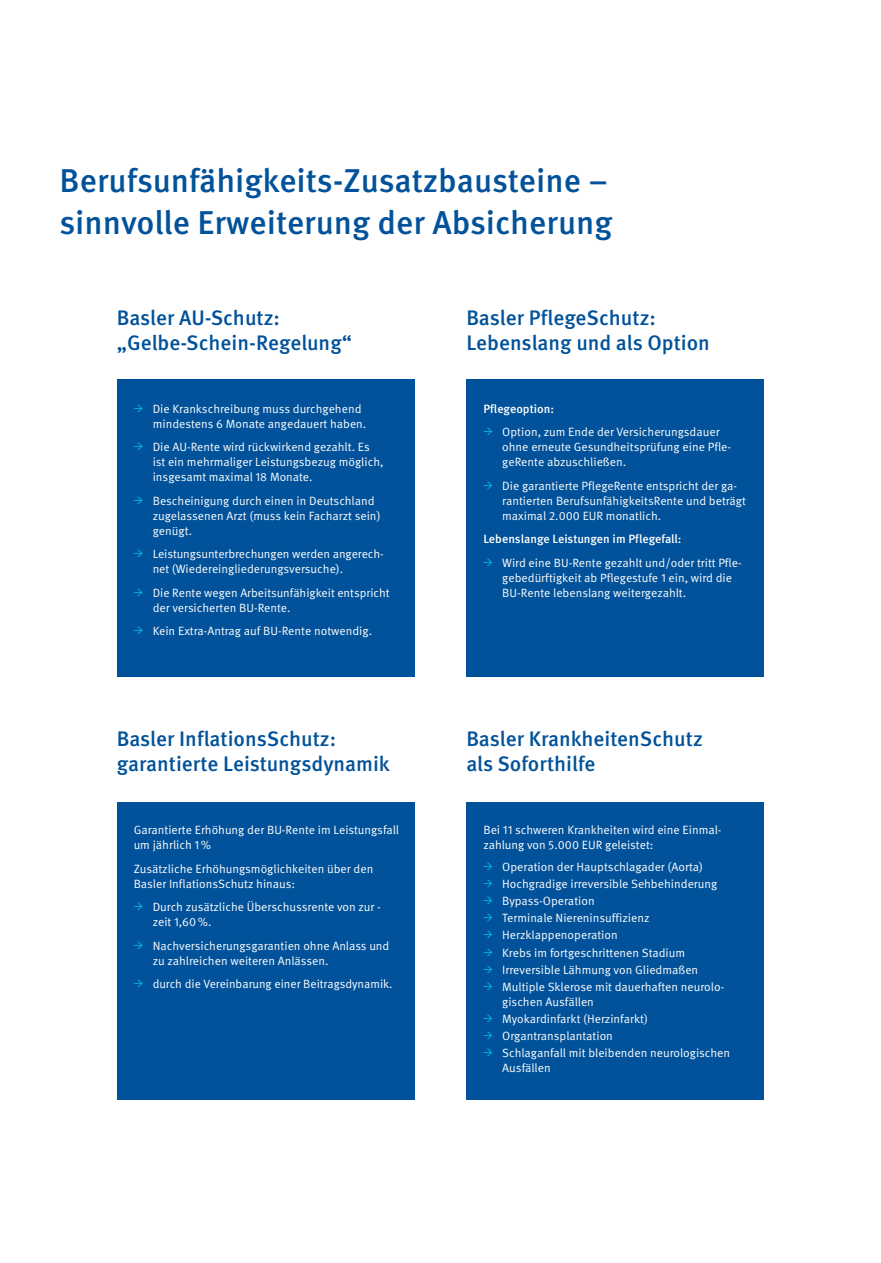
<style>
.page{position:relative;width:881px;height:1263px;background:#fff}
.page>*{position:absolute;margin:0;border:0;box-sizing:border-box;transform-origin:0 0}
.t1{font:500 33px/42px "Meta Pro";color:#01529a}
.t2{font:500 21px/25.5px "Meta Pro";color:#01529a}
.t3{font:12px/15px "Meta Pro Norm";color:#fff}
.t4{font:500 12px "Meta Pro";color:#fff}
.s1{font-family:"Minion Pro";font-weight:600;font-size:14.25px;color:#01bdf2}
</style>
<div class="page">
<div style="left:466px;top:379px;width:298px;height:298px;background:#01529a"></div>
<div style="left:466px;top:802px;width:298px;height:297px;background:#01529a"></div>
<div style="left:117px;top:379px;width:297px;height:298px;background:#01529a"></div>
<div style="left:117px;top:802px;width:297px;height:297px;background:#01529a"></div>
<h1 class="t1" style="left:60px;top:157px;width:554px">Berufsunfähigkeits-Zusatzbausteine – sinnvolle Erweiterung der Absicherung</h1>
<h2 class="t2" style="left:117px;top:304px;width:237px">Basler AU-Schutz: „Gelbe-Schein-Regelung“</h2>
<p class="t3" style="left:153px;top:400px;width:215px;text-indent:-19px"><span class="s1">→</span> Die Krankschreibung muss durchgehend mindestens 6 Monate angedauert haben.</p>
<p class="t3" style="left:153px;top:439px;width:232px;text-indent:-19px"><span class="s1">→</span> Die AU-Rente wird rückwirkend gezahlt. Es ist ein mehrmaliger Leistungsbezug möglich, insgesamt maximal 18 Monate.</p>
<p class="t3" style="left:153px;top:492px;width:229px;text-indent:-19px"><span class="s1">→</span> Bescheinigung durch einen in Deutschland zugelassenen Arzt (muss kein Facharzt sein) genügt.</p>
<p class="t3" style="left:153px;top:546px;width:232px;text-indent:-19px"><span class="s1">→</span> Leistungsunterbrechungen werden angerech&shy;net (Wiedereingliederungsversuche).</p>
<p class="t3" style="left:153px;top:584px;width:238px;text-indent:-19px"><span class="s1">→</span> Die Rente wegen Arbeitsunfähigkeit entspricht der versicherten BU-Rente.</p>
<p class="t3" style="left:134px;top:623px;width:240px"><span class="s1">→</span> Kein Extra-Antrag auf BU-Rente notwendig.</p>
<h2 class="t2" style="left:117px;top:724px;width:274px">Basler InflationsSchutz: garantierte Leistungsdynamik</h2>
<p class="t3" style="left:134px;top:822px;width:267px">Garantierte Erhöhung der BU-Rente im Leistungsfall um jährlich 1%</p>
<p class="t3" style="left:134px;top:860px;width:241px">Zusätzliche Erhöhungsmöglichkeiten über den<br>Basler InflationsSchutz hinaus:</p>
<p class="t3" style="left:153px;top:899px;width:229px;text-indent:-19px"><span class="s1">→</span> Durch zusätzliche Überschussrente von zur - zeit 1,60%.</p>
<p class="t3" style="left:153px;top:937px;width:238px;text-indent:-19px"><span class="s1">→</span> Nachversicherungsgarantien ohne Anlass und zu zahlreichen weiteren Anlässen.</p>
<p class="t3" style="left:134px;top:976px;width:260px"><span class="s1">→</span> durch die Vereinbarung einer Beitragsdynamik.</p>
<h2 class="t2" style="left:466px;top:304px;width:245px">Basler PflegeSchutz:<br>Lebenslang und als Option</h2>
<p class="t4" style="left:483px;top:399px;width:72px">Pflegeoption:</p>
<p class="t3" style="left:502px;top:424px;width:230px;text-indent:-19px"><span class="s1">→</span> Option, zum Ende der Versicherungsdauer ohne erneute Gesundheitsprüfung eine Pfle&shy;geRente abzuschließen.</p>
<p class="t3" style="left:502px;top:477px;width:245px;text-indent:-19px"><span class="s1">→</span> Die garantierte PflegeRente entspricht der ga&shy;rantierten BerufsunfähigkeitsRente und beträgt maximal 2.000 EUR monatlich.</p>
<p class="t4" style="left:483px;top:530px;width:200px">Lebenslange Leistungen im Pflegefall:</p>
<p class="t3" style="left:502px;top:554px;width:241px;text-indent:-19px"><span class="s1">→</span> Wird eine BU-Rente gezahlt und/oder tritt Pfle&shy;gebedürftigkeit ab Pflegestufe 1 ein, wird die<br>BU-Rente lebenslang weitergezahlt.</p>
<h2 class="t2" style="left:466px;top:724px;width:238px">Basler KrankheitenSchutz als Soforthilfe</h2>
<p class="t3" style="left:483px;top:822px;width:239px">Bei 11 schweren Krankheiten wird eine Einmal&shy;zahlung von 5.000 EUR geleistet:</p>
<p class="t3" style="left:483px;top:858px;width:221px"><span class="s1">→</span> Operation der Hauptschlagader (Aorta)</p>
<p class="t3" style="left:483px;top:876px;width:235px"><span class="s1">→</span> Hochgradige irreversible Sehbehinderung</p>
<p class="t3" style="left:483px;top:893px;width:113px"><span class="s1">→</span> Bypass-Operation</p>
<p class="t3" style="left:483px;top:910px;width:168px"><span class="s1">→</span> Terminale Niereninsuffizienz</p>
<p class="t3" style="left:483px;top:927px;width:136px"><span class="s1">→</span> Herzklappenoperation</p>
<p class="t3" style="left:483px;top:944px;width:203px"><span class="s1">→</span> Krebs im fortgeschrittenen Stadium</p>
<p class="t3" style="left:483px;top:961px;width:216px"><span class="s1">→</span> Irreversible Lähmung von Gliedmaßen</p>
<p class="t3" style="left:502px;top:978px;width:223px;text-indent:-19px"><span class="s1">→</span> Multiple Sklerose mit dauerhaften neurolo&shy;gischen Ausfällen</p>
<p class="t3" style="left:483px;top:1010px;width:166px"><span class="s1">→</span> Myokardinfarkt (Herzinfarkt)</p>
<p class="t3" style="left:483px;top:1028px;width:131px"><span class="s1">→</span> Organtransplantation</p>
<p class="t3" style="left:502px;top:1045px;width:229px;text-indent:-19px"><span class="s1">→</span> Schlaganfall mit bleibenden neurologischen<br>Ausfällen</p>
</div>
